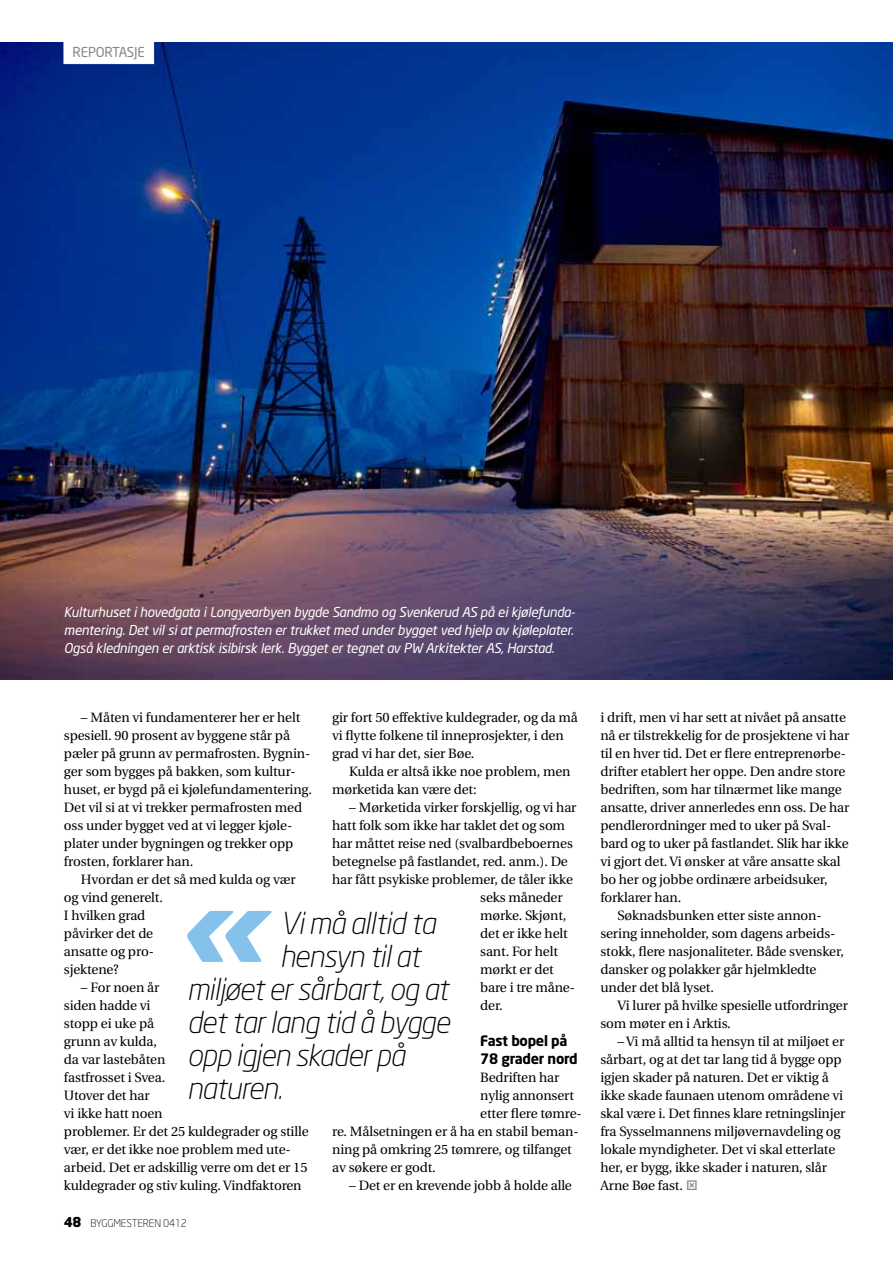
<style>
.page{position:relative;width:893px;height:1263px;background:#fff}
.page>*{position:absolute;margin:0;border:0;box-sizing:border-box;transform-origin:0 0}
.t1{font:italic 300 30px "Neo Sans";letter-spacing:-.03em;color:#000}
.t2{font:700 14.25px/18px "Neo Sans";letter-spacing:-.02em;color:#000}
.t3{font:13.5px/18px "Utopia";letter-spacing:-.01em;color:#000}
.t4{font:italic 13.5px/18px "Neo Sans";letter-spacing:-.02em;color:#fff;text-align:justify}
.t5{font:13.5px "Neo Sans";letter-spacing:-.015em;color:#868786}
.t6{font:300 10.5px "Neo Sans";letter-spacing:-.015em;color:#000}
.s1{font-weight:900;font-size:13.5px}
.s2{font-family:"Zine Slab Dis Regular Roman Exp";font-size:14.25px;color:#868786}
</style>
<div class="page">
<img style="left:0;top:43px;width:892px;height:637px">
<div style="left:64px;top:36px;width:90px;height:28px;background:#fff"></div>
<svg style="left:187px;top:911px;width:85px;height:51px"></svg>
<p class="t5" style="left:73px;top:44px;width:74px">REPORTASJE</p>
<p class="t4" style="left:64px;top:603px;width:513px">Kulturhuset i hovedgata i Longyearbyen bygde Sandmo og Svenkerud AS på ei kjølefunda&shy;mentering. Det vil si at permafrosten er trukket med under bygget ved hjelp av kjøleplater.<br>Også kledningen er arktisk isibirsk lerk. Bygget er tegnet av PW Arkitekter AS, Harstad.</p>
<p class="t3" style="left:332px;top:709px;width:247px">gir fort 50 effektive kuldegrader, og da må vi flytte folkene til inneprosjekter, i den grad vi har det, sier Bøe.</p>
<p class="t3" style="left:332px;top:763px;width:240px;text-indent:17px">Kulda er altså ikke noe problem, men mørketida kan være det:</p>
<p class="t3" style="left:349px;top:799px;width:229px">– Mørketida virker forskjellig, og vi har</p>
<p class="t3" style="left:332px;top:817px;width:234px">hatt folk som ikke har taklet det og som</p>
<p class="t3" style="left:332px;top:835px;width:242px">har måttet reise ned (svalbardbeboernes</p>
<p class="t3" style="left:332px;top:853px;width:237px">betegnelse på fastlandet, red. anm.). De</p>
<p class="t3" style="left:332px;top:871px;width:242px">har fått psykiske problemer, de tåler ikke</p>
<p class="t3" style="left:480px;top:889px;width:84px">seks måneder</p>
<p class="t3" style="left:480px;top:907px;width:88px">mørke. Skjønt,</p>
<p class="t3" style="left:480px;top:925px;width:89px">det er ikke helt</p>
<p class="t3" style="left:480px;top:943px;width:79px">sant. For helt</p>
<p class="t3" style="left:480px;top:961px;width:75px">mørkt er det</p>
<p class="t3" style="left:480px;top:979px;width:96px">bare i tre måne-</p>
<p class="t3" style="left:480px;top:997px;width:24px">der.</p>
<p class="t2" style="left:480px;top:1031px;width:99px">Fast bopel på<br>78 grader nord</p>
<p class="t3" style="left:480px;top:1069px;width:81px">Bedriften har</p>
<p class="t3" style="left:480px;top:1087px;width:95px">nylig annonsert</p>
<p class="t3" style="left:480px;top:1105px;width:103px">etter flere tømre-</p>
<p class="t3" style="left:332px;top:1123px;width:248px">re. Målsetningen er å ha en stabil beman-</p>
<p class="t3" style="left:332px;top:1141px;width:241px">ning på omkring 25 tømrere, og tilfanget</p>
<p class="t3" style="left:332px;top:1159px;width:105px">av søkere er godt.</p>
<p class="t3" style="left:349px;top:1177px;width:224px">– Det er en krevende jobb å holde alle</p>
<p class="t3" style="left:64px;top:709px;width:250px;text-indent:17px">– Måten vi fundamenterer her er helt spesiell. 90 prosent av byggene står på pæler på grunn av permafrosten. Bygnin&shy;ger som bygges på bakken, som kultur&shy;huset, er bygd på ei kjølefundamentering.<br>Det vil si at vi trekker permafrosten med oss under bygget ved at vi legger kjøle&shy;plater under bygningen og trekker opp frosten, forklarer han.</p>
<p class="t3" style="left:64px;top:871px;width:233px;text-indent:17px">Hvordan er det så med kulda og vær og vind generelt.<br>I hvilken grad<br>påvirker det de<br>ansatte og pro-<br>sjektene?</p>
<p class="t3" style="left:64px;top:979px;width:246px;text-indent:17px">– For noen år<br>siden hadde vi<br>stopp ei uke på<br>grunn av kulda,<br>da var lastebåten<br>fastfrosset i Svea.<br>Utover det har<br>vi ikke hatt noen<br>problemer. Er det 25 kuldegrader og stille vær, er det ikke noe problem med ute&shy;arbeid. Det er adskillig verre om det er 15 kuldegrader og stiv kuling. Vindfaktoren</p>
<h1 class="t1" style="left:280px;top:905px;width:157px">Vi må alltid ta</h1>
<h1 class="t1" style="left:280px;top:938px;width:142px">hensyn til at</h1>
<h1 class="t1" style="left:187px;top:971px;width:263px">miljøet er sårbart, og at</h1>
<h1 class="t1" style="left:187px;top:1004px;width:265px">det tar lang tid å bygge</h1>
<h1 class="t1" style="left:187px;top:1037px;width:220px">opp igjen skader på</h1>
<h1 class="t1" style="left:187px;top:1070px;width:97px">naturen.</h1>
<p class="t6" style="left:64px;top:1217px;width:125px"><span class="s1">48</span> BYGGMESTEREN 0412</p>
<p class="t3" style="left:600px;top:709px;width:247px">i drift, men vi har sett at nivået på ansatte</p>
<p class="t3" style="left:600px;top:727px;width:250px">nå er tilstrekkelig for de prosjektene vi har</p>
<p class="t3" style="left:600px;top:745px;width:247px">til en hver tid. Det er flere entreprenørbe-</p>
<p class="t3" style="left:600px;top:763px;width:246px">drifter etablert her oppe. Den andre store</p>
<p class="t3" style="left:600px;top:781px;width:243px">bedriften, som har tilnærmet like mange</p>
<p class="t3" style="left:600px;top:799px;width:250px">ansatte, driver annerledes enn oss. De har</p>
<p class="t3" style="left:600px;top:817px;width:232px">pendlerordninger med to uker på Sval-</p>
<p class="t3" style="left:600px;top:835px;width:250px">bard og to uker på fastlandet. Slik har ikke</p>
<p class="t3" style="left:600px;top:853px;width:241px">vi gjort det. Vi ønsker at våre ansatte skal</p>
<p class="t3" style="left:600px;top:871px;width:229px">bo her og jobbe ordinære arbeidsuker,</p>
<p class="t3" style="left:600px;top:889px;width:82px">forklarer han.</p>
<p class="t3" style="left:617px;top:907px;width:206px">Søknadsbunken etter siste annon-</p>
<p class="t3" style="left:600px;top:925px;width:236px">sering inneholder, som dagens arbeids-</p>
<p class="t3" style="left:600px;top:943px;width:245px">stokk, flere nasjonaliteter. Både svensker,</p>
<p class="t3" style="left:600px;top:961px;width:218px">dansker og polakker går hjelmkledte</p>
<p class="t3" style="left:600px;top:979px;width:115px">under det blå lyset.</p>
<p class="t3" style="left:617px;top:997px;width:232px">Vi lurer på hvilke spesielle utfordringer</p>
<p class="t3" style="left:600px;top:1015px;width:132px">som møter en i Arktis.</p>
<p class="t3" style="left:600px;top:1033px;width:247px;text-indent:17px">– Vi må alltid ta hensyn til at miljøet er sårbart, og at det tar lang tid å bygge opp igjen skader på naturen. Det er viktig å ikke skade faunaen utenom områdene vi skal være i. Det finnes klare retningslinjer fra Sysselmannens miljøvernavdeling og lokale myndigheter. Det vi skal etterlate her, er bygg, ikke skader i naturen, slår Arne Bøe fast. <span class="s2">h</span></p>
</div>
